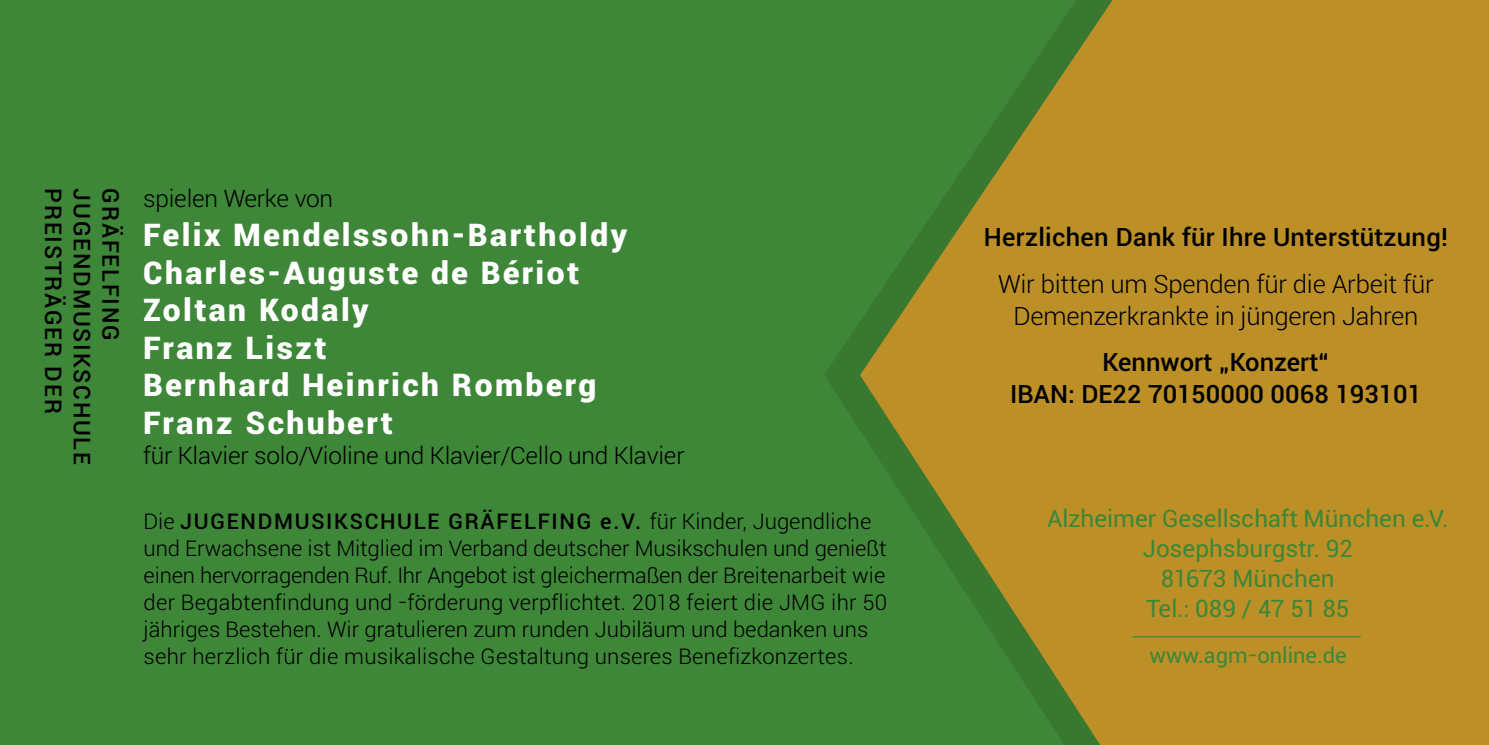
<style>
.page{position:relative;width:1489px;height:745px;background:#fff}
.page>*{position:absolute;margin:0;border:0;box-sizing:border-box;transform-origin:0 0}
.t1{font:900 32.5px/37.5px "Roboto";letter-spacing:.075em;color:#fff}
.t2{font:500 26.25px/31.5px "Roboto";letter-spacing:.005em;color:#000;text-align:center}
.t3{font:300 26.25px/31.5px "Roboto";letter-spacing:-.01em;color:#000;text-align:center}
.t4{font:25px/30px "Roboto";color:#3e8638;text-align:center}
.t5{font:300 25px "Roboto";letter-spacing:-.01em;color:#000}
.t6{font:500 24px "Roboto";letter-spacing:.075em;color:#000}
.t7{font:300 22.5px/27px "Roboto";color:#000}
.t8{font:22.5px "Roboto";color:#3e8638}
.s1{font-weight:500}
</style>
<div class="page">
<div style="left:0;top:0;width:1488px;height:744px;background:#3e8638"></div>
<svg style="left:825px;top:0;width:663px;height:744px"></svg>
<hr style="left:1132px;top:635px;width:228px;height:2px;background:#3e8638">
<p class="t6" style="left:73px;top:188px;width:226px;rotate:90deg">PREISTRÄGER DER</p>
<p class="t6" style="left:102px;top:188px;width:278px;rotate:90deg">JUGENDMUSIKSCHULE</p>
<p class="t6" style="left:131px;top:188px;width:154px;rotate:90deg">GRÄFELFING</p>
<p class="t5" style="left:143px;top:178px;width:191px">spielen Werke von</p>
<h1 class="t1" style="left:143px;top:213px;width:485px">Felix Mendelssohn-Bartholdy<br>Charles-Auguste de Bériot<br>Zoltan Kodaly<br>Franz Liszt<br>Bernhard Heinrich Romberg<br>Franz Schubert</h1>
<p class="t5" style="left:143px;top:435px;width:543px">für Klavier solo/Violine und Klavier/Cello und Klavier</p>
<p class="t7" style="left:144px;top:505px;width:745px">Die <span class="s1">JUGENDMUSIKSCHULE GRÄFELFING e.V.</span> für Kinder, Jugendliche und Erwachsene ist Mitglied im Verband deutscher Musikschulen und genießt einen hervorragenden Ruf. Ihr Angebot ist gleichermaßen der Breitenarbeit wie der Begabtenfindung und -förderung verpflichtet. 2018 feiert die JMG ihr 50 jähriges Bestehen. Wir gratulieren zum runden Jubiläum und bedanken uns sehr herzlich für die musikalische Gestaltung unseres Benefizkonzertes.</p>
<p class="t2" style="left:983px;top:219px;width:465px">Herzlichen Dank für Ihre Unterstützung!</p>
<p class="t3" style="left:997px;top:265px;width:437px">Wir bitten um Spenden für die Arbeit für<br>Demenzerkrankte in jüngeren Jahren</p>
<p class="t2" style="left:1010px;top:344px;width:413px">Kennwort „Konzert“<br>IBAN: DE22 70150000 0068 193101</p>
<p class="t4" style="left:1047px;top:501px;width:403px">Alzheimer Gesellschaft München e.V.<br>Josephsburgstr. 92<br>81673 München<br>Tel.: 089 / 47 51 85</p>
<p class="t8" style="left:1149px;top:636px;width:199px">www.agm-online.de</p>
</div>
